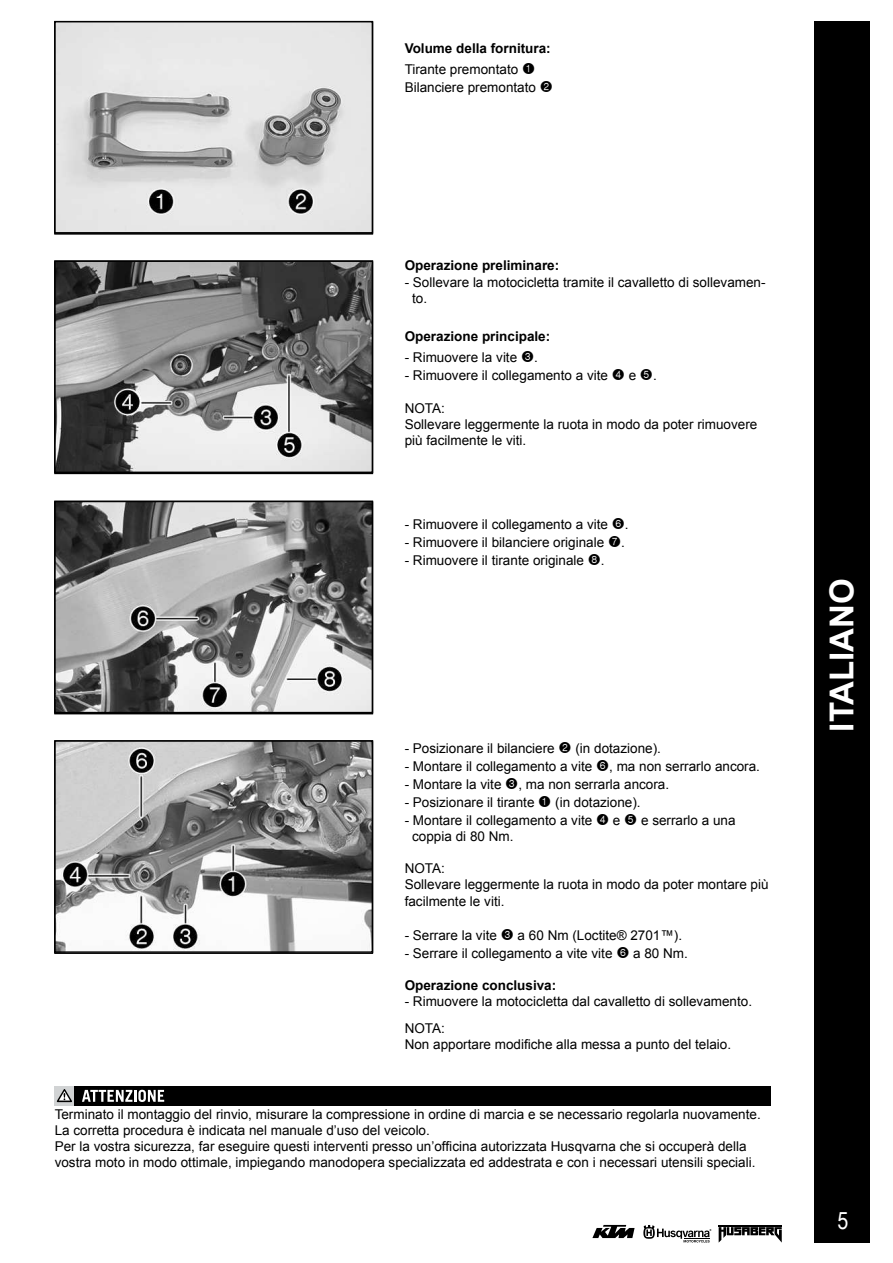
<style>
.page{position:relative;width:893px;height:1263px;background:#fff}
.page>*{position:absolute;margin:0;border:0;box-sizing:border-box;transform-origin:0 0}
.t1{font:700 33px "Arial";color:#fff}
.t2{font:24px "Arial Narrow";color:#fff}
.t3{font:13.5px/16.2px "Arial";color:#000}
.t4{font:700 13.5px/21.6px "Arial";color:#000}
.s1{font-weight:400}
.s2{font-family:"Circle Frame Neg";font-weight:400;font-size:15px}
.s3{font-family:"Circle Frame Neg";font-size:15px}
</style>
<div class="page">
<div style="left:814px;top:21px;width:56px;height:1222px;background:#000"></div>
<hr style="left:719px;top:1225px;width:63px;height:1px;background:#000">
<svg style="left:719px;top:1227px;width:63px;height:15px"></svg>
<svg style="left:643px;top:1225px;width:68px;height:17px"></svg>
<svg style="left:592px;top:1225px;width:43px;height:13px"></svg>
<img style="left:57px;top:24px;width:313px;height:207px">
<div style="left:54px;top:21px;width:319px;height:213px;border:2px solid #000"></div>
<img style="left:57px;top:263px;width:313px;height:207px">
<div style="left:54px;top:260px;width:319px;height:213px;border:2px solid #000"></div>
<img style="left:57px;top:504px;width:313px;height:206px">
<div style="left:54px;top:501px;width:319px;height:212px;border:2px solid #000"></div>
<img style="left:57px;top:743px;width:313px;height:207px">
<div style="left:54px;top:740px;width:319px;height:213px;border:2px solid #000"></div>
<div style="left:55px;top:1086px;width:19px;height:20px;background:#d1d3d4"></div>
<div style="left:74px;top:1086px;width:697px;height:20px;background:#000"></div>
<svg style="left:57px;top:1089px;width:15px;height:13px"></svg>
<svg style="left:82px;top:1090px;width:82px;height:12px"></svg>
<p class="t4" style="left:405px;top:38px;width:148px">Volume della fornitura:<br><span class="s1">Tirante premontato</span> <span class="s2">1</span></p>
<p class="t3" style="left:405px;top:79px;width:150px">Bilanciere premontato <span class="s3">2</span></p>
<p class="t4" style="left:405px;top:256px;width:156px">Operazione preliminare:</p>
<p class="t3" style="left:412px;top:275px;width:355px;text-indent:-8px">- Sollevare la motocicletta tramite il cavalletto di sollevamen&shy;to.</p>
<p class="t4" style="left:405px;top:326px;width:147px">Operazione principale:</p>
<p class="t3" style="left:405px;top:351px;width:135px">- Rimuovere la vite <span class="s3">3</span>.</p>
<p class="t3" style="left:405px;top:369px;width:254px">- Rimuovere il collegamento a vite <span class="s3">4</span> e <span class="s3">5</span>.</p>
<p class="t3" style="left:405px;top:401px;width:354px">NOTA:<br>Sollevare leggermente la ruota in modo da poter rimuovere più facilmente le viti.</p>
<p class="t3" style="left:405px;top:517px;width:225px">- Rimuovere il collegamento a vite <span class="s3">6</span>.</p>
<p class="t3" style="left:405px;top:535px;width:222px">- Rimuovere il bilanciere originale <span class="s3">7</span>.</p>
<p class="t3" style="left:405px;top:553px;width:201px">- Rimuovere il tirante originale <span class="s3">8</span>.</p>
<p class="t3" style="left:405px;top:741px;width:258px">- Posizionare il bilanciere <span class="s3">2</span> (in dotazione).</p>
<p class="t3" style="left:405px;top:759px;width:357px">- Montare il collegamento a vite <span class="s3">6</span>, ma non serrarlo ancora.</p>
<p class="t3" style="left:405px;top:777px;width:266px">- Montare la vite <span class="s3">3</span>, ma non serrarla ancora.</p>
<p class="t3" style="left:405px;top:795px;width:237px">- Posizionare il tirante <span class="s3">1</span> (in dotazione).</p>
<p class="t3" style="left:412px;top:813px;width:325px;text-indent:-7px">- Montare il collegamento a vite <span class="s3">4</span> e <span class="s3">5</span> e serrarlo a una coppia di 80 Nm.</p>
<p class="t3" style="left:405px;top:862px;width:365px">NOTA:<br>Sollevare leggermente la ruota in modo da poter montare più facilmente le viti.</p>
<p class="t3" style="left:405px;top:928px;width:279px">- Serrare la vite <span class="s3">3</span> a 60 Nm (Loctite® 2701™).</p>
<p class="t3" style="left:405px;top:946px;width:285px">- Serrare il collegamento a vite vite <span class="s3">6</span> a 80 Nm.</p>
<p class="t4" style="left:405px;top:976px;width:153px">Operazione conclusiva:</p>
<p class="t3" style="left:405px;top:990px;width:349px;line-height:26.1px">- Rimuovere la motocicletta dal cavalletto di sollevamento.<br>NOTA:</p>
<p class="t3" style="left:405px;top:1036px;width:328px">Non apportare modiiche alla messa a punto del telaio.</p>
<p class="t3" style="left:55px;top:1107px;width:707px">Terminato il montaggio del rinvio, misurare la compressione in ordine di marcia e se necessario regolarla nuovamente.<br>La corretta procedura è indicata nel manuale d’uso del veicolo.<br>Per la vostra sicurezza, far eseguire questi interventi presso un’oficina autorizzata Husqvarna che si occuperà della vostra moto in modo ottimale, impiegando manodopera specializzata ed addestrata e con i necessari utensili speciali.</p>
<h1 class="t1" style="left:829px;top:731px;width:155px;rotate:-90deg">ITALIANO</h1>
<h2 class="t2" style="left:837px;top:1212px;width:12px">5</h2>
</div>
